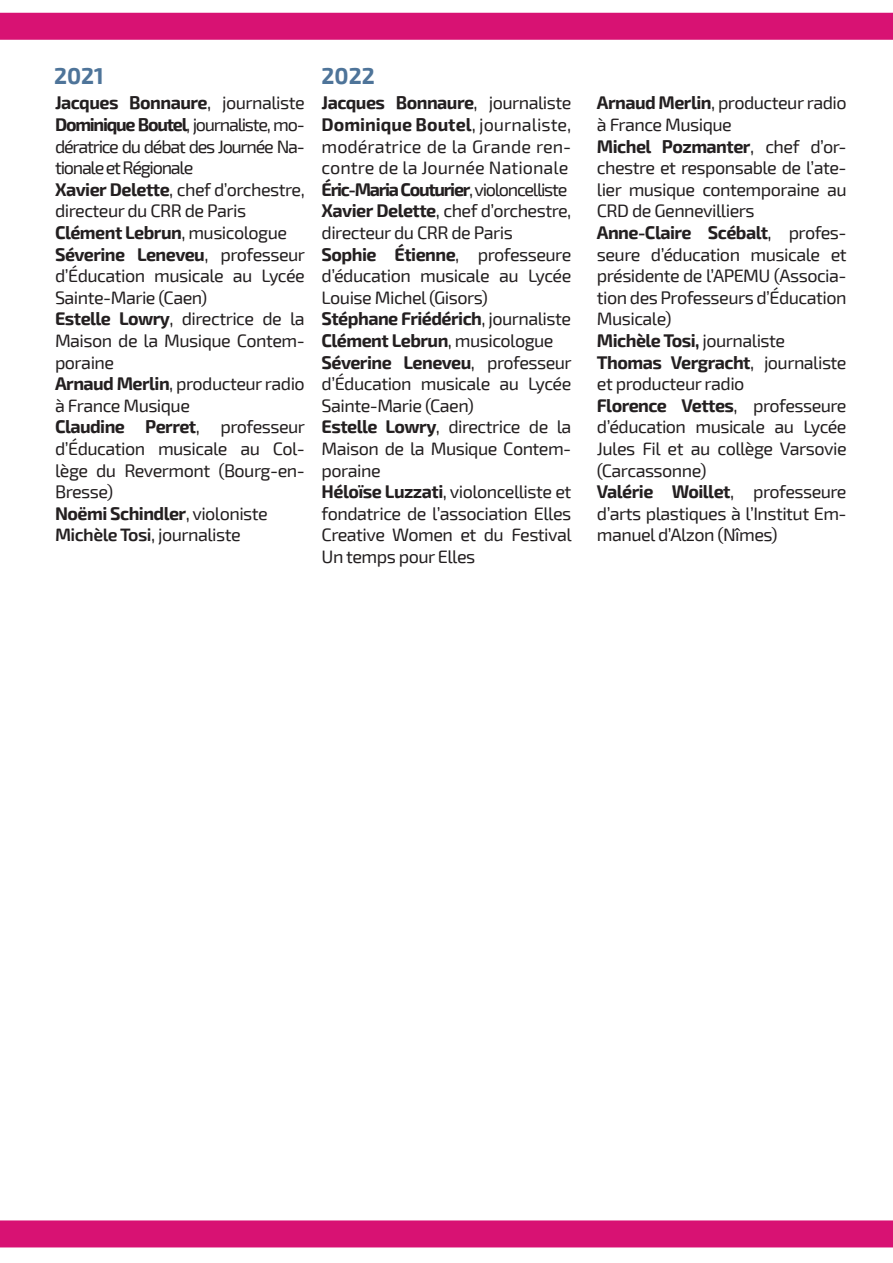
<style>
.page{position:relative;width:893px;height:1263px;background:#fff}
.page>*{position:absolute;margin:0;border:0;box-sizing:border-box;transform-origin:0 0}
.t1{font:700 22.5px "Exo 2";color:#4e7499}
.t2{font:18px/21.6px "Exo 2";letter-spacing:-.03em;color:#231f20;text-align:justify}
.t3{font:700 18px "Exo 2";letter-spacing:-.03em;color:#231f20}
.t4{font:700 18px "Exo 2";letter-spacing:-.07em;color:#231f20}
.s1{font-weight:700}
.s2{font-weight:400}
.s3{font-weight:600}
</style>
<div class="page">
<div style="left:1px;top:14px;width:891px;height:25px;background:#d81273"></div>
<div style="left:0;top:13px;width:893px;height:27px;border:2px solid #d81273"></div>
<div style="left:1px;top:1221px;width:891px;height:26px;background:#d81273"></div>
<div style="left:0;top:1220px;width:893px;height:27px;border:2px solid #d81273"></div>
<p class="t1" style="left:54px;top:63px;width:51px">2021</p>
<p class="t1" style="left:322px;top:63px;width:55px">2022</p>
<p class="t2" style="left:55px;top:93px;width:251px"><span class="s1">Jacques Bonnaure</span>, journaliste <span class="s1">Dominique Boutel</span>, journaliste, mo&shy;dératrice du débat des Journée Na&shy;tionale et Régionale</p>
<p class="t2" style="left:55px;top:179px;width:251px"><span class="s1">Xavier Delette</span>, chef d’orchestre, directeur du CRR de Paris</p>
<p class="t3" style="left:55px;top:222px;width:233px">Clément Lebrun<span class="s2">, musicologue</span></p>
<p class="t2" style="left:55px;top:244px;width:252px"><span class="s1">Séverine Leneveu</span>, professeur d’Éducation musicale au Lycée Sainte-Marie (Caen)</p>
<p class="t2" style="left:55px;top:309px;width:251px"><span class="s1">Estelle Lowry</span>, directrice de la Maison de la Musique Contem&shy;poraine</p>
<p class="t2" style="left:55px;top:373px;width:251px"><span class="s1">Arnaud Merlin</span>, producteur radio à France Musique</p>
<p class="t2" style="left:55px;top:417px;width:252px"><span class="s1">Claudine Perret</span>, professeur d’Éducation musicale au Col&shy;lège du Revermont (Bourg-en-Bresse)</p>
<p class="t3" style="left:55px;top:503px;width:214px">Noëmi Schindler<span class="s2">, violoniste</span></p>
<p class="t2" style="left:55px;top:525px;width:187px"><span class="s3">Michèle Tosi</span>, journaliste</p>
<p class="t2" style="left:322px;top:93px;width:251px"><span class="s1">Jacques Bonnaure</span>, journaliste <span class="s1">Dominique Boutel</span>, journaliste, modératrice de la Grande ren&shy;contre de la Journée Nationale</p>
<p class="t4" style="left:322px;top:179px;width:247px">Éric-Maria Couturier<span class="s2">, violoncelliste</span></p>
<p class="t2" style="left:322px;top:201px;width:251px"><span class="s1">Xavier Delette</span>, chef d’orchestre, directeur du CRR de Paris</p>
<p class="t2" style="left:322px;top:244px;width:251px"><span class="s1">Sophie Étienne</span>, professeure d’éducation musicale au Lycée Louise Michel (Gisors)</p>
<p class="t3" style="left:322px;top:308px;width:251px">Stéphane Friédérich<span class="s2">, journaliste</span></p>
<p class="t3" style="left:322px;top:330px;width:233px">Clément Lebrun<span class="s2">, musicologue</span></p>
<p class="t2" style="left:322px;top:352px;width:252px"><span class="s1">Séverine Leneveu</span>, professeur d’Éducation musicale au Lycée Sainte-Marie (Caen)</p>
<p class="t2" style="left:322px;top:417px;width:251px"><span class="s1">Estelle Lowry</span>, directrice de la Maison de la Musique Contem&shy;poraine</p>
<p class="t2" style="left:322px;top:481px;width:252px"><span class="s1">Héloïse Luzzati</span>, violoncelliste et fondatrice de l’association Elles Creative Women et du Festival Un temps pour Elles</p>
<p class="t2" style="left:597px;top:93px;width:251px"><span class="s1">Arnaud Merlin</span>, producteur radio à France Musique</p>
<p class="t2" style="left:597px;top:136px;width:251px"><span class="s1">Michel Pozmanter</span>, chef d’or&shy;chestre et responsable de l’ate&shy;lier musique contemporaine au CRD de Gennevilliers</p>
<p class="t2" style="left:597px;top:222px;width:251px"><span class="s1">Anne-Claire Scébalt</span>, profes&shy;seure d’éducation musicale et présidente de l’APEMU (Associa&shy;tion des Professeurs d’Éducation Musicale)</p>
<p class="t3" style="left:597px;top:330px;width:190px">Michèle Tosi, <span class="s2">journaliste</span></p>
<p class="t2" style="left:597px;top:352px;width:251px"><span class="s1">Thomas Vergracht</span>, journaliste et producteur radio</p>
<p class="t2" style="left:597px;top:395px;width:251px"><span class="s1">Florence Vettes</span>, professeure d’éducation musicale au Lycée Jules Fil et au collège Varsovie (Carcassonne)</p>
<p class="t2" style="left:597px;top:481px;width:251px"><span class="s1">Valérie Woillet</span>, professeure d’arts plastiques à l’Institut Em&shy;manuel d’Alzon (Nîmes)</p>
</div>
